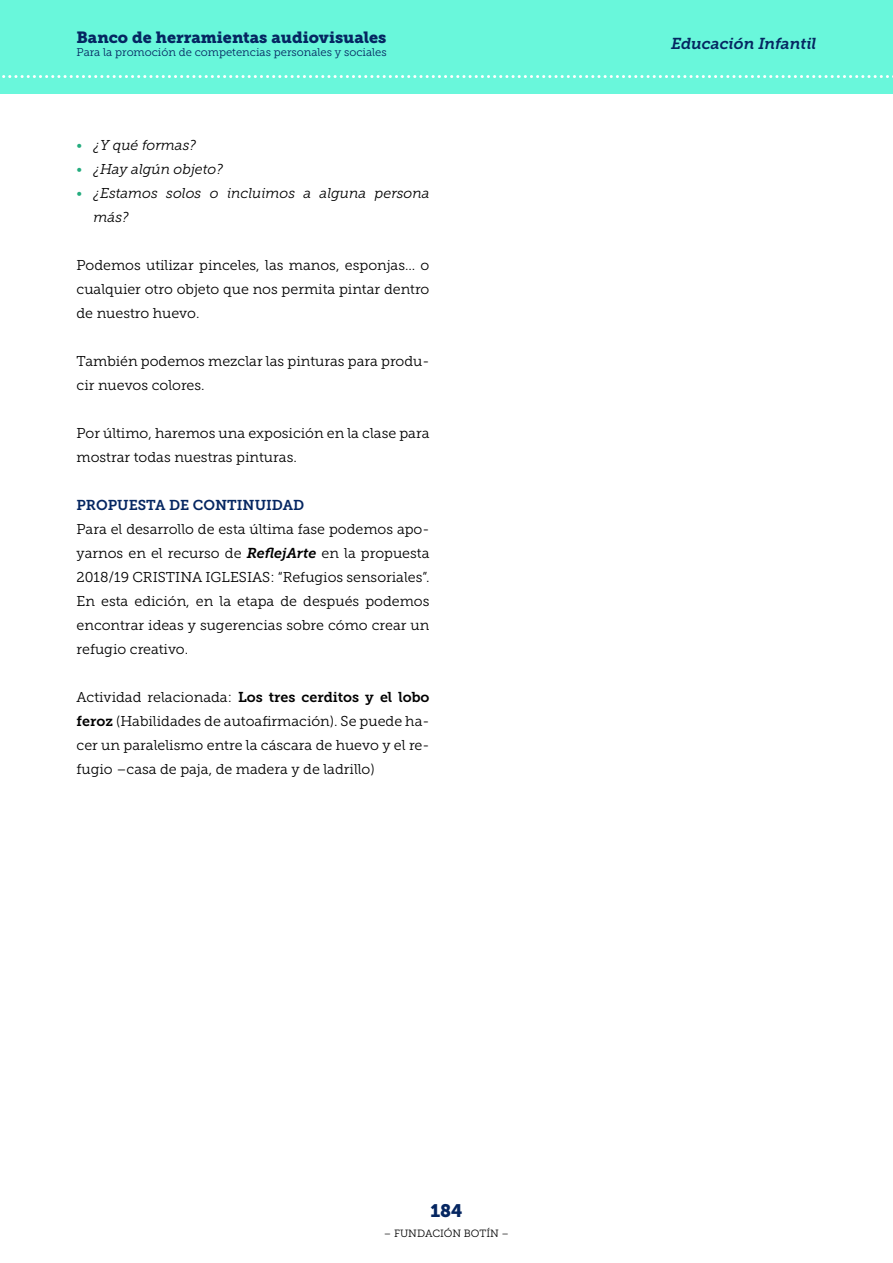
<style>
.page{position:relative;width:893px;height:1263px;background:#fff}
.page>*{position:absolute;margin:0;border:0;box-sizing:border-box;transform-origin:0 0}
.t1{font:18px "Museo Slab 900";color:#052661}
.t2{font:16.2px "Museo Slab 900";color:#052661}
.t3{font:italic 15.75px "Museo Slab 700";letter-spacing:-.005em;color:#052661}
.t4{font:14.25px/24px "Museo Slab 300";color:#000;text-align:justify}
.t5{font:italic 14.25px/24px "Museo Slab 300";color:#000}
.t6{font:14.25px "Museo Slab 700";color:#000}
.t7{font:14.25px "Museo Slab 700";color:#052661}
.t8{font:11.25px "Museo Slab 300";color:#052661}
.t9{font:10.5px "Museo Slab 300";color:#000}
.s1{font-style:normal;color:#24ac7e}
.s2{font-family:"Museo Slab 700";font-style:italic}
.s3{font-family:"Museo Slab 300"}
.s4{font-family:"Museo Slab 700"}
</style>
<div class="page">
<div style="left:0;top:0;width:893px;height:94px;background:#69f7db"></div>
<svg style="left:2px;top:75px;width:891px;height:3px"></svg>
<p class="t2" style="left:77px;top:28px;width:311px">Banco de herramientas audiovisuales</p>
<p class="t8" style="left:77px;top:46px;width:312px">Para la promoción de competencias personales y sociales</p>
<p class="t5" style="left:77px;top:133px;width:121px"><span class="s1">•</span> ¿Y qué formas?</p>
<p class="t5" style="left:77px;top:157px;width:148px"><span class="s1">•</span> ¿Hay algún objeto?</p>
<p class="t5" style="left:94px;top:181px;width:337px;text-indent:-17px"><span class="s1">•</span> ¿Estamos solos o incluimos a alguna persona más?</p>
<p class="t4" style="left:77px;top:253px;width:354px">Podemos utilizar pinceles, las manos, esponjas… o cualquier otro objeto que nos permita pintar dentro de nuestro huevo.</p>
<p class="t4" style="left:77px;top:349px;width:354px">También podemos mezclar las pinturas para produ&shy;cir nuevos colores.</p>
<p class="t4" style="left:77px;top:421px;width:354px">Por último, haremos una exposición en la clase para mostrar todas nuestras pinturas.</p>
<p class="t7" style="left:77px;top:497px;width:229px">PROPUESTA DE CONTINUIDAD</p>
<p class="t4" style="left:77px;top:517px;width:354px">Para el desarrollo de esta última fase podemos apo&shy;yarnos en el recurso de <span class="s2">ReflejArte</span> en la propuesta 2018/19 CRISTINA IGLESIAS: “Refugios sensoriales”.<br>En esta edición, en la etapa de después podemos encontrar ideas y sugerencias sobre cómo crear un refugio creativo.</p>
<p class="t6" style="left:77px;top:689px;width:354px"><span class="s3">Actividad relacionada:</span> Los tres cerditos y el lobo</p>
<p class="t4" style="left:77px;top:709px;width:354px"><span class="s4">feroz</span> (Habilidades de autoafirmación). Se puede ha&shy;cer un paralelismo entre la cáscara de huevo y el re&shy;fugio –casa de paja, de madera y de ladrillo)</p>
<p class="t3" style="left:671px;top:34px;width:147px">Educación Infantil</p>
<p class="t1" style="left:430px;top:1201px;width:34px">184</p>
<p class="t9" style="left:384px;top:1227px;width:127px">– FUNDACIÓN BOTÍN –</p>
</div>
